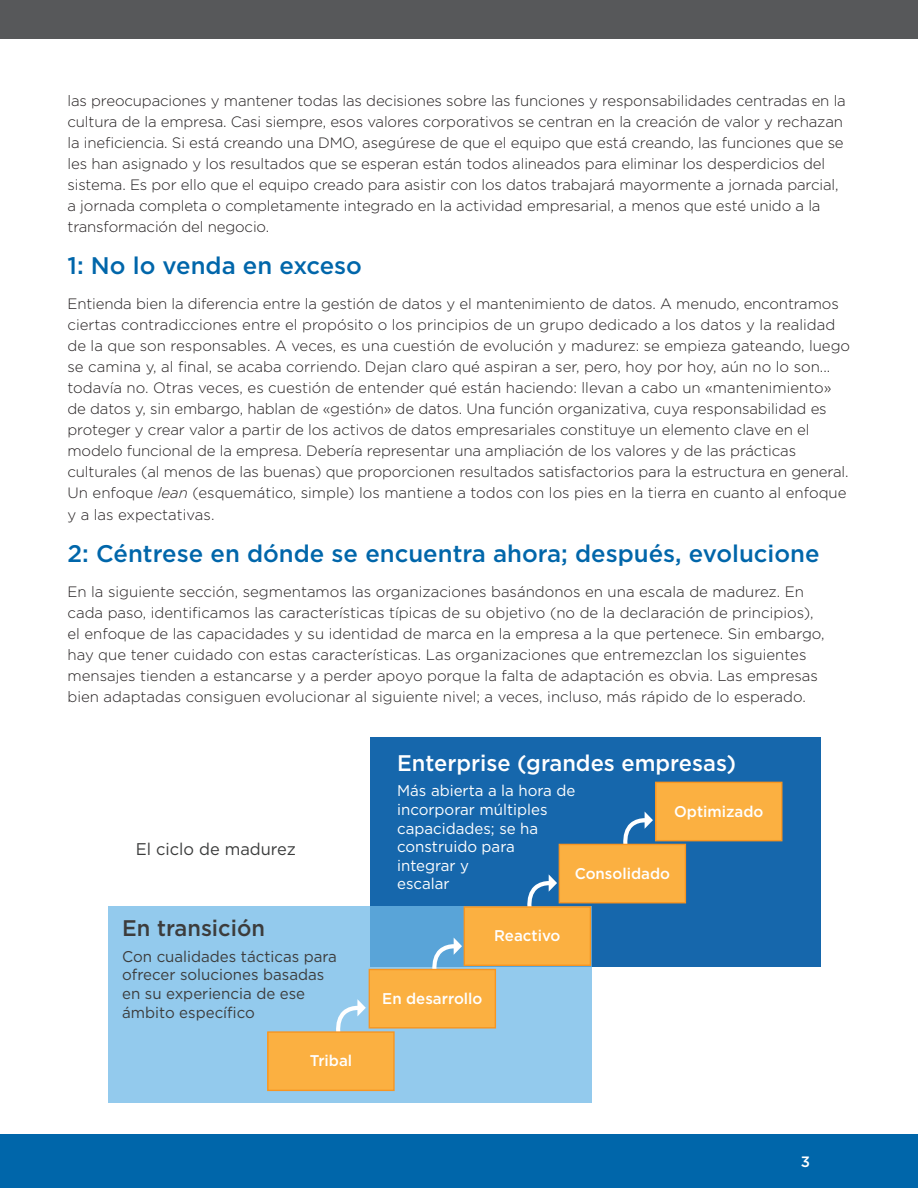
<style>
.page{position:relative;width:918px;height:1188px;background:#fff}
.page>*{position:absolute;margin:0;border:0;box-sizing:border-box;transform-origin:0 0}
.Sub_Heading{font:500 24px "Gotham";color:#06a}
.t1{font:500 22.5px "Gotham";color:#fff}
.t2{font:500 22.5px "Gotham";color:#3c3c3c}
.t3{font:16.95px "Gotham";color:#3b3c3c}
.t4{font:15.45px/18.6px "Gotham";color:#3c3c3c}
.t5{font:15.45px/18.6px "Gotham";color:#fff}
.t6{font:500 15.45px "Gotham";color:#fff}
.Body_Text{font:300 15px/21px "Gotham";letter-spacing:-.01em;color:#231f20}
.t7{font:500 15px "Gotham";color:#fff}
.s1{font-style:italic}
</style>
<div class="page">
<div style="left:0;top:1134px;width:918px;height:54px;background:#06a"></div>
<div style="left:0;top:0;width:918px;height:39px;background:#57585a"></div>
<div style="left:370px;top:737px;width:451px;height:229px;background:#1667ac"></div>
<svg style="left:108px;top:907px;width:484px;height:195px;background:#8fc7ea"></svg>
<svg style="left:336px;top:999px;width:30px;height:32px"></svg>
<svg style="left:432px;top:938px;width:30px;height:31px"></svg>
<svg style="left:527px;top:874px;width:30px;height:32px"></svg>
<svg style="left:623px;top:812px;width:30px;height:32px"></svg>
<div style="left:656px;top:782px;width:126px;height:59px;background:#fbb041"></div>
<div style="left:655px;top:782px;width:128px;height:59px;border:1px solid #f79521"></div>
<div style="left:559px;top:844px;width:126px;height:59px;background:#fbb041"></div>
<div style="left:559px;top:844px;width:127px;height:59px;border:1px solid #f79521"></div>
<div style="left:464px;top:907px;width:126px;height:58px;background:#fbb041"></div>
<div style="left:464px;top:906px;width:127px;height:60px;border:1px solid #f79521"></div>
<div style="left:369px;top:970px;width:126px;height:58px;background:#fbb041"></div>
<div style="left:369px;top:969px;width:127px;height:60px;border:1px solid #f79521"></div>
<div style="left:268px;top:1032px;width:126px;height:58px;background:#fbb041"></div>
<div style="left:267px;top:1031px;width:128px;height:60px;border:1px solid #f79521"></div>
<p class="Body_Text" style="left:68px;top:90px;width:780px">las preocupaciones y mantener todas las decisiones sobre las funciones y responsabilidades centradas en la cultura de la empresa. Casi siempre, esos valores corporativos se centran en la creación de valor y rechazan la ineficiencia. Si está creando una DMO, asegúrese de que el equipo que está creando, las funciones que se les han asignado y los resultados que se esperan están todos alineados para eliminar los desperdicios del sistema. Es por ello que el equipo creado para asistir con los datos trabajará mayormente a jornada parcial, a jornada completa o completamente integrado en la actividad empresarial, a menos que esté unido a la transformación del negocio.</p>
<p class="Sub_Heading" style="left:68px;top:250px;width:296px">1: No lo venda en exceso</p>
<p class="Body_Text" style="left:68px;top:293px;width:784px">Entienda bien la diferencia entre la gestión de datos y el mantenimiento de datos. A menudo, encontramos ciertas contradicciones entre el propósito o los principios de un grupo dedicado a los datos y la realidad de la que son responsables. A veces, es una cuestión de evolución y madurez: se empieza gateando, luego se camina y, al final, se acaba corriendo. Dejan claro qué aspiran a ser, pero, hoy por hoy, aún no lo son... todavía no. Otras veces, es cuestión de entender qué están haciendo: llevan a cabo un «mantenimiento» de datos y, sin embargo, hablan de «gestión» de datos. Una función organizativa, cuya responsabilidad es proteger y crear valor a partir de los activos de datos empresariales constituye un elemento clave en el modelo funcional de la empresa. Debería representar una ampliación de los valores y de las prácticas</p>
<p class="Body_Text" style="left:68px;top:461px;width:783px">culturales (al menos de las buenas) que proporcionen resultados satisfactorios para la estructura en general.<br>Un enfoque <span class="s1">lean</span> (esquemático, simple) los mantiene a todos con los pies en la tierra en cuanto al enfoque y a las expectativas.</p>
<p class="Sub_Heading" style="left:68px;top:538px;width:754px">2: Céntrese en dónde se encuentra ahora; después, evolucione</p>
<p class="Body_Text" style="left:68px;top:580px;width:759px">En la siguiente sección, segmentamos las organizaciones basándonos en una escala de madurez. En cada paso, identificamos las características típicas de su objetivo (no de la declaración de principios), el enfoque de las capacidades y su identidad de marca en la empresa a la que pertenece. Sin embargo, hay que tener cuidado con estas características. Las organizaciones que entremezclan los siguientes mensajes tienden a estancarse y a perder apoyo porque la falta de adaptación es obvia. Las empresas bien adaptadas consiguen evolucionar al siguiente nivel; a veces, incluso, más rápido de lo esperado.</p>
<p class="t3" style="left:136px;top:839px;width:161px">El ciclo de madurez</p>
<p class="t2" style="left:122px;top:913px;width:144px">En transición</p>
<p class="t4" style="left:122px;top:947px;width:216px">Con cualidades tácticas para ofrecer soluciones basadas en su experiencia de ese ámbito específico</p>
<p class="t6" style="left:310px;top:1051px;width:44px">Tribal</p>
<p class="t1" style="left:397px;top:748px;width:341px">Enterprise (grandes empresas)</p>
<p class="t5" style="left:397px;top:781px;width:180px">Más abierta a la hora de incorporar múltiples capacidades; se ha construido para integrar y<br>escalar</p>
<p class="t6" style="left:674px;top:801px;width:91px">Optimizado</p>
<p class="t6" style="left:575px;top:863px;width:97px">Consolidado</p>
<p class="t6" style="left:494px;top:926px;width:68px">Reactivo</p>
<p class="t6" style="left:382px;top:989px;width:102px">En desarrollo</p>
<p class="t7" style="left:801px;top:1152px;width:11px">3</p>
</div>
